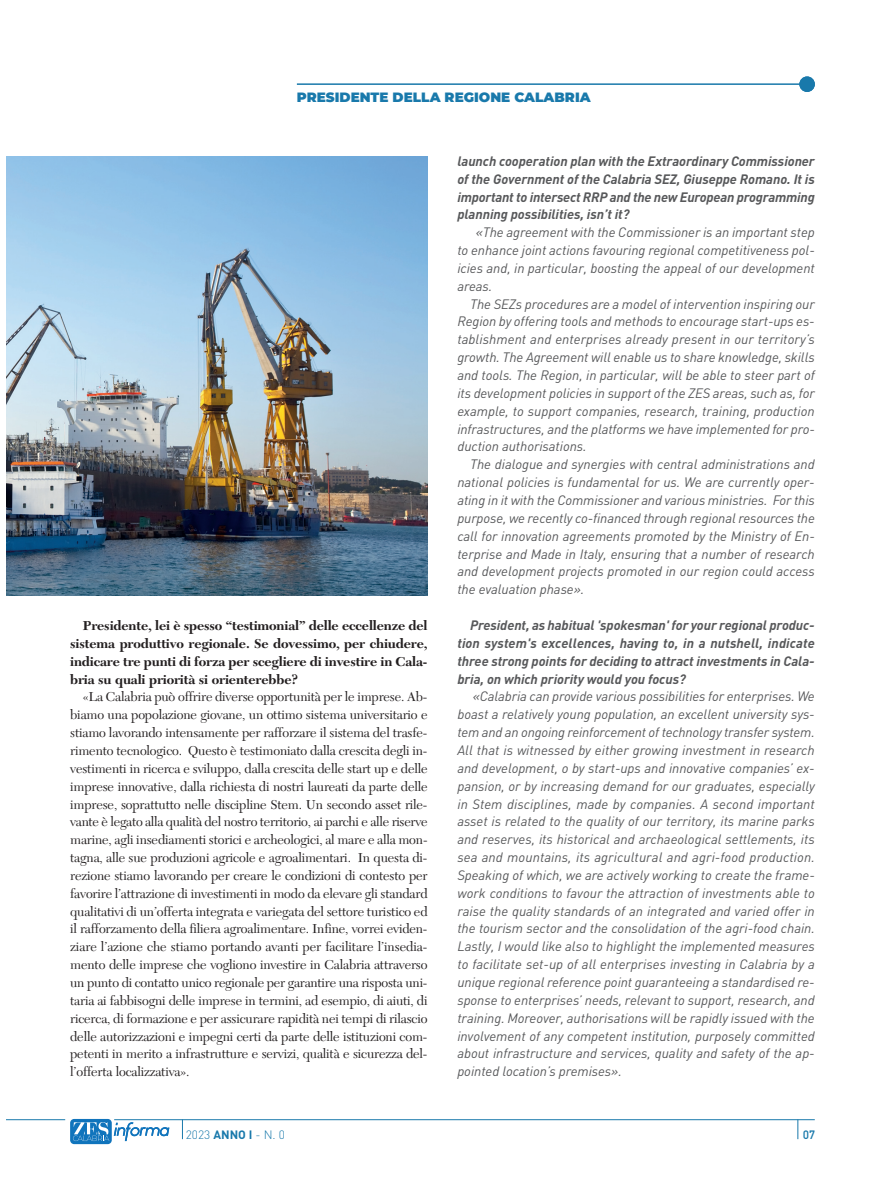
<style>
.page{position:relative;width:885px;height:1195px;background:#fff}
.page>*{position:absolute;margin:0;border:0;box-sizing:border-box;transform-origin:0 0}
.t1{font:italic 13.5px/17.9px "DIN";letter-spacing:-.005em;color:#57585a;text-align:justify}
.t2{font:13.5px/17.9px "New Caledonia";letter-spacing:-.01em;color:#231f20;text-align:justify}
.t3{font:italic 700 13.5px/17.9px "DIN";letter-spacing:-.005em;color:#57585a;text-align:justify}
.t4{font:700 13.5px/17.9px "New Caledonia";letter-spacing:-.01em;color:#231f20;text-align:justify}
.t5{font:900 13.5px "Montserrat";color:#1979ab}
.t6{font:300 12px "DIN";color:#1979ab}
.t7{font:700 12px "DIN Alternate";color:#1979ab}
.s1{font-weight:700}
</style>
<div class="page">
<hr style="left:114px;top:1119px;width:700px;height:1px;background:#1979ab">
<svg style="left:797px;top:1119px;width:1px;height:20px"></svg>
<svg style="left:182px;top:1119px;width:1px;height:20px"></svg>
<hr style="left:6px;top:1119px;width:59px;height:1px;background:#1979ab">
<div style="left:799px;top:76px;width:15px;height:16px;background:#1979ab;border-radius:50%"></div>
<hr style="left:297px;top:83px;width:509px;height:2px;background:#1979ab">
<img style="left:6px;top:156px;width:421px;height:439px">
<div style="left:70px;top:1119px;width:42px;height:25px;background:#1074bc;border-radius:4px"></div>
<svg style="left:73px;top:1122px;width:96px;height:19px"></svg>
<p class="t5" style="left:297px;top:89px;width:295px">PRESIDENTE DELLA REGIONE CALABRIA</p>
<p class="t4" style="left:70px;top:618px;width:359px;text-indent:13px">Presidente, lei è spesso “testimonial” delle eccellenze del sistema produttivo regionale. Se dovessimo, per chiudere, indicare tre punti di forza per scegliere di investire in Cala&shy;bria su quali priorità si orienterebbe?</p>
<p class="t2" style="left:70px;top:689px;width:359px;text-indent:13px">«La Calabria può offrire diverse opportunità per le imprese. Ab&shy;biamo una popolazione giovane, un ottimo sistema universitario e stiamo lavorando intensamente per rafforzare il sistema del trasfe&shy;rimento tecnologico. Questo è testimoniato dalla crescita degli in&shy;vestimenti in ricerca e sviluppo, dalla crescita delle start up e delle imprese innovative, dalla richiesta di nostri laureati da parte delle imprese, soprattutto nelle discipline Stem. Un secondo asset rile&shy;vante è legato alla qualità del nostro territorio, ai parchi e alle riserve marine, agli insediamenti storici e archeologici, al mare e alla mon&shy;tagna, alle sue produzioni agricole e agroalimentari. In questa di&shy;rezione stiamo lavorando per creare le condizioni di contesto per favorire l’attrazione di investimenti in modo da elevare gli standard qualitativi di un’offerta integrata e variegata del settore turistico ed il rafforzamento della filiera agroalimentare. Infine, vorrei eviden&shy;ziare l’azione che stiamo portando avanti per facilitare l’insedia&shy;mento delle imprese che vogliono investire in Calabria attraverso un punto di contatto unico regionale per garantire una risposta uni&shy;taria ai fabbisogni delle imprese in termini, ad esempio, di aiuti, di ricerca, di formazione e per assicurare rapidità nei tempi di rilascio delle autorizzazioni e impegni certi da parte delle istituzioni com&shy;petenti in merito a infrastrutture e servizi, qualità e sicurezza del&shy;l’offerta localizzativa».</p>
<p class="t3" style="left:457px;top:153px;width:359px">launch cooperation plan with the Extraordinary Commissioner of the Government of the Calabria SEZ, Giuseppe Romano. It is important to intersect RRP and the new European programming planning possibilities, isn’t it?</p>
<p class="t1" style="left:457px;top:225px;width:359px;text-indent:18px">«The agreement with the Commissioner is an important step to enhance joint actions favouring regional competitiveness pol&shy;icies and, in particular, boosting the appeal of our development areas.</p>
<p class="t1" style="left:457px;top:296px;width:359px;text-indent:13px">The SEZs procedures are a model of intervention inspiring our Region by offering tools and methods to encourage start-ups es&shy;tablishment and enterprises already present in our territory’s growth. The Agreement will enable us to share knowledge, skills and tools. The Region, in particular, will be able to steer part of its development policies in support of the ZES areas, such as, for example, to support companies, research, training, production infrastructures, and the platforms we have implemented for pro&shy;duction authorisations.</p>
<p class="t1" style="left:457px;top:457px;width:359px;text-indent:13px">The dialogue and synergies with central administrations and national policies is fundamental for us. We are currently oper&shy;ating in it with the Commissioner and various ministries. For this purpose, we recently co-financed through regional resources the call for innovation agreements promoted by the Ministry of En&shy;terprise and Made in Italy, ensuring that a number of research and development projects promoted in our region could access the evaluation phase».</p>
<p class="t3" style="left:457px;top:617px;width:359px;text-indent:13px">President, as habitual 'spokesman' for your regional produc&shy;tion system's excellences, having to, in a nutshell, indicate three strong points for deciding to attract investments in Cala&shy;bria, on which priority would you focus?</p>
<p class="t1" style="left:457px;top:689px;width:359px;text-indent:15px">«Calabria can provide various possibilities for enterprises. We boast a relatively young population, an excellent university sys&shy;tem and an ongoing reinforcement of technology transfer system.<br>All that is witnessed by either growing investment in research and development, o by start-ups and innovative companies’ ex&shy;pansion, or by increasing demand for our graduates, especially in Stem disciplines, made by companies. A second important asset is related to the quality of our territory, its marine parks and reserves, its historical and archaeological settlements, its sea and mountains, its agricultural and agri-food production.<br>Speaking of which, we are actively working to create the frame&shy;work conditions to favour the attraction of investments able to raise the quality standards of an integrated and varied offer in the tourism sector and the consolidation of the agri-food chain.<br>Lastly, I would like also to highlight the implemented measures to facilitate set-up of all enterprises investing in Calabria by a unique regional reference point guaranteeing a standardised re&shy;sponse to enterprises’ needs, relevant to support, research, and training. Moreover, authorisations will be rapidly issued with the involvement of any competent institution, purposely committed about infrastructure and services, quality and safety of the ap&shy;pointed location’s premises».</p>
<p class="t6" style="left:186px;top:1130px;width:101px">2023 <span class="s1">ANNO I</span> - N. 0</p>
<p class="t7" style="left:803px;top:1127px;width:13px">07</p>
</div>
